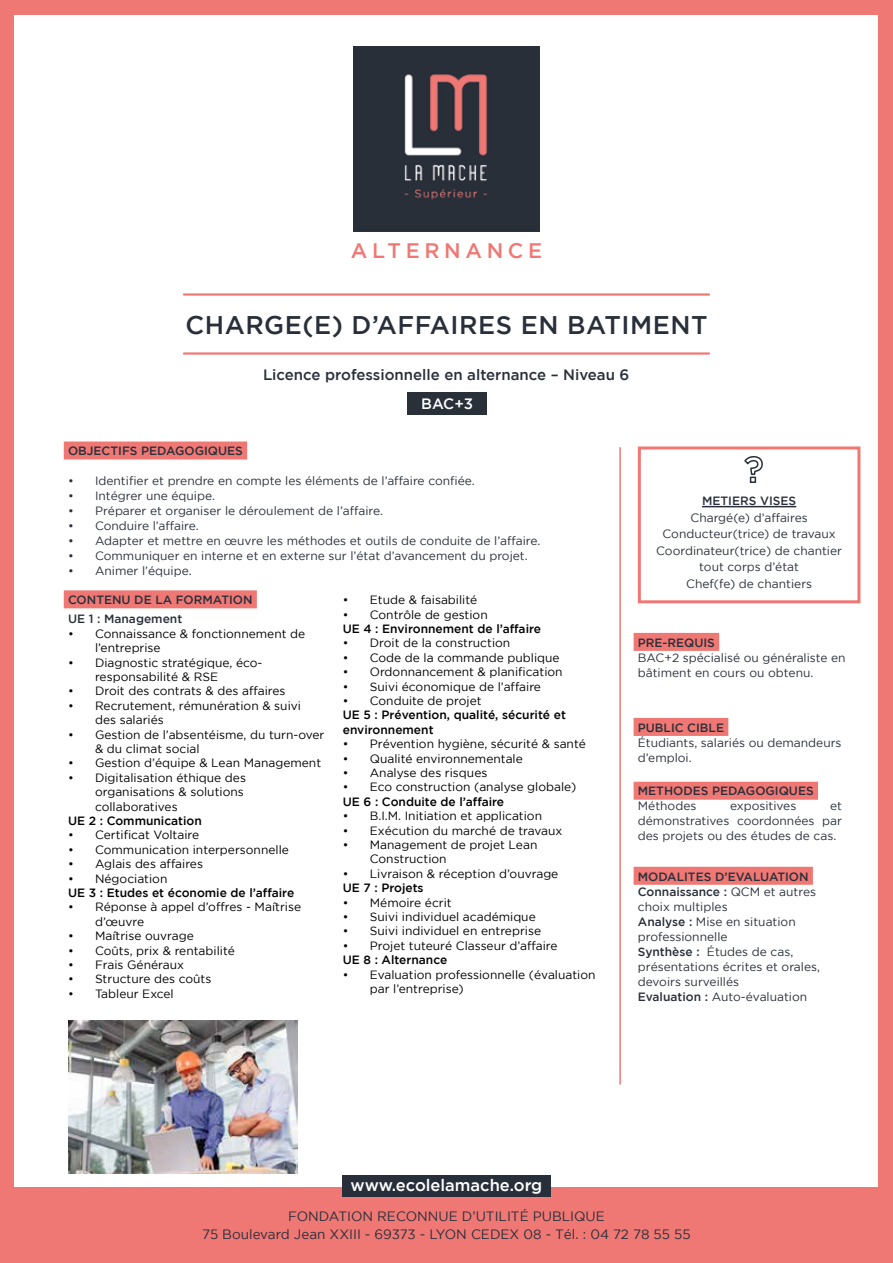
<style>
.page{position:relative;width:893px;height:1263px;background:#ef7874}
.page>*{position:absolute;margin:0;border:0;box-sizing:border-box;transform-origin:0 0}
.t1{font:500 25.5px "Gotham";letter-spacing:.02em;color:#292f3a}
.t2{font:500 21px "Gotham";letter-spacing:.22em;color:#ef7874}
.t3{font:500 16.5px "Gotham";color:#fff}
.t4{font:500 15px "Gotham";color:#292f3a}
.t5{font:500 15px "Gotham";color:#fff}
.t6{font:13.5px/18px "Gotham";color:#292f3a;text-align:center}
.t7{font:12px/14.4px "Gotham";color:#000}
.t8{font:12px/15px "Gotham";color:#292f3a}
.t9{font:500 12px/14.4px "Gotham";color:#000}
.t10{font:500 12px/19.2px "Gotham";color:#292f3a}
.s1{font-weight:500}
</style>
<div class="page">
<div style="left:15px;top:15px;width:863px;height:1171px;background:#fff"></div>
<div style="left:342px;top:1176px;width:209px;height:21px;background:#292f3a"></div>
<img style="left:354px;top:46px;width:185px;height:186px">
<div style="left:64px;top:441px;width:183px;height:18px;background:#ef7874"></div>
<hr style="left:184px;top:293px;width:525px;height:3px;background:#ef7874">
<hr style="left:184px;top:352px;width:525px;height:3px;background:#ef7874">
<hr style="left:619px;top:448px;width:2px;height:636px;background:#ef7874">
<div style="left:408px;top:392px;width:79px;height:23px;background:#29303a"></div>
<hr style="left:702px;top:506px;width:94px;height:1px;background:#292f3a">
<div style="left:638px;top:446px;width:222px;height:157px;border:3px solid #ef7874"></div>
<svg style="left:744px;top:456px;width:19px;height:27px"></svg>
<div style="left:64px;top:590px;width:193px;height:18px;background:#ef7874"></div>
<div style="left:634px;top:633px;width:85px;height:18px;background:#ef7874"></div>
<div style="left:634px;top:718px;width:94px;height:18px;background:#ef7874"></div>
<div style="left:634px;top:782px;width:184px;height:18px;background:#ef7874"></div>
<div style="left:634px;top:867px;width:179px;height:18px;background:#ef7874"></div>
<img style="left:68px;top:1020px;width:229px;height:153px">
<h2 class="t2" style="left:351px;top:238px;width:193px">ALTERNANCE</h2>
<h1 class="t1" style="left:185px;top:310px;width:524px">CHARGE(E) D’AFFAIRES EN BATIMENT</h1>
<p class="t4" style="left:263px;top:366px;width:368px">Licence professionnelle en alternance – Niveau 6</p>
<p class="t5" style="left:421px;top:395px;width:53px">BAC+3</p>
<p class="t10" style="left:68px;top:441px;width:176px">OBJECTIFS PEDAGOGIQUES</p>
<p class="t8" style="left:68px;top:473px;width:408px">• Identifier et prendre en compte les éléments de l’affaire confiée.</p>
<p class="t8" style="left:68px;top:488px;width:148px">• Intégrer une équipe.</p>
<p class="t8" style="left:68px;top:503px;width:316px">• Préparer et organiser le déroulement de l’affaire.</p>
<p class="t8" style="left:68px;top:518px;width:132px">• Conduire l’affaire.</p>
<p class="t8" style="left:68px;top:533px;width:474px">• Adapter et mettre en œuvre les méthodes et outils de conduite de l’affaire.</p>
<p class="t8" style="left:68px;top:548px;width:461px">• Communiquer en interne et en externe sur l’état d’avancement du projet.</p>
<p class="t8" style="left:68px;top:563px;width:125px">• Animer l’équipe.</p>
<p class="t10" style="left:68px;top:590px;width:186px">CONTENU DE LA FORMATION<br>UE 1 : Management</p>
<p class="t7" style="left:95px;top:626px;width:212px;text-indent:-27px">• Connaissance &amp; fonctionnement de l’entreprise</p>
<p class="t7" style="left:95px;top:655px;width:169px;text-indent:-27px">• Diagnostic stratégique, éco&shy;responsabilité &amp; RSE</p>
<p class="t7" style="left:68px;top:684px;width:219px">• Droit des contrats &amp; des affaires</p>
<p class="t7" style="left:95px;top:698px;width:207px;text-indent:-27px">• Recrutement, rémunération &amp; suivi des salariés</p>
<p class="t7" style="left:95px;top:727px;width:231px;text-indent:-27px">• Gestion de l’absentéisme, du turn-over &amp; du climat social</p>
<p class="t7" style="left:68px;top:756px;width:255px">• Gestion d’équipe &amp; Lean Management</p>
<p class="t7" style="left:95px;top:770px;width:152px;text-indent:-27px">• Digitalisation éthique des organisations &amp; solutions collaboratives</p>
<p class="t9" style="left:68px;top:813px;width:135px">UE 2 : Communication</p>
<p class="t7" style="left:68px;top:828px;width:133px">• Certificat Voltaire</p>
<p class="t7" style="left:68px;top:842px;width:222px">• Communication interpersonnelle</p>
<p class="t7" style="left:68px;top:856px;width:136px">• Aglais des affaires</p>
<p class="t7" style="left:68px;top:871px;width:101px">• Négociation</p>
<p class="t9" style="left:68px;top:885px;width:228px">UE 3 : Etudes et économie de l’affaire</p>
<p class="t7" style="left:95px;top:900px;width:208px;text-indent:-27px">• Réponse à appel d’offres - Maîtrise d’œuvre</p>
<p class="t7" style="left:68px;top:928px;width:127px">• Maîtrise ouvrage</p>
<p class="t7" style="left:68px;top:943px;width:168px">• Coûts, prix &amp; rentabilité</p>
<p class="t7" style="left:68px;top:957px;width:117px">• Frais Généraux</p>
<p class="t7" style="left:68px;top:972px;width:145px">• Structure des coûts</p>
<p class="t7" style="left:68px;top:986px;width:107px">• Tableur Excel</p>
<p class="t7" style="left:343px;top:592px;width:136px">• Etude &amp; faisabilité</p>
<p class="t7" style="left:343px;top:607px;width:146px">• Contrôle de gestion</p>
<p class="t9" style="left:343px;top:621px;width:200px">UE 4 : Environnement de l’affaire</p>
<p class="t7" style="left:343px;top:636px;width:169px">• Droit de la construction</p>
<p class="t7" style="left:343px;top:650px;width:218px">• Code de la commande publique</p>
<p class="t7" style="left:343px;top:664px;width:221px">• Ordonnancement &amp; planification</p>
<p class="t7" style="left:343px;top:679px;width:200px">• Suivi économique de l’affaire</p>
<p class="t7" style="left:343px;top:693px;width:140px">• Conduite de projet</p>
<p class="t9" style="left:343px;top:708px;width:225px">UE 5 : Prévention, qualité, sécurité et environnement</p>
<p class="t7" style="left:343px;top:736px;width:245px">• Prévention hygiène, sécurité &amp; santé</p>
<p class="t7" style="left:343px;top:751px;width:182px">• Qualité environnementale</p>
<p class="t7" style="left:343px;top:765px;width:146px">• Analyse des risques</p>
<p class="t7" style="left:343px;top:780px;width:235px">• Eco construction (analyse globale)</p>
<p class="t9" style="left:343px;top:794px;width:163px">UE 6 : Conduite de l’affaire</p>
<p class="t7" style="left:343px;top:808px;width:201px">• B.I.M. Initiation et application</p>
<p class="t7" style="left:343px;top:823px;width:221px">• Exécution du marché de travaux</p>
<p class="t7" style="left:370px;top:837px;width:169px;text-indent:-27px">• Management de projet Lean<br>Construction</p>
<p class="t7" style="left:343px;top:866px;width:217px">• Livraison &amp; réception d’ouvrage</p>
<p class="t9" style="left:343px;top:880px;width:82px">UE 7 : Projets</p>
<p class="t7" style="left:343px;top:895px;width:110px">• Mémoire écrit</p>
<p class="t7" style="left:343px;top:909px;width:194px">• Suivi individuel académique</p>
<p class="t7" style="left:343px;top:924px;width:200px">• Suivi individuel en entreprise</p>
<p class="t7" style="left:343px;top:938px;width:216px">• Projet tuteuré Classeur d’affaire</p>
<p class="t9" style="left:343px;top:952px;width:106px">UE 8 : Alternance</p>
<p class="t7" style="left:370px;top:967px;width:227px;text-indent:-27px">• Evaluation professionnelle (évaluation par l’entreprise)</p>
<p class="t10" style="left:702px;top:491px;width:96px">METIERS VISES</p>
<p class="t8" style="left:656px;top:509px;width:187px;line-height:16.5px;text-align:center">Chargé(e) d’affaires<br>Conducteur(trice) de travaux<br>Coordinateur(trice) de chantier tout corps d’état<br>Chef(fe) de chantiers</p>
<p class="t10" style="left:638px;top:632px;width:79px">PRE-REQUIS</p>
<p class="t8" style="left:638px;top:650px;width:209px">BAC+2 spécialisé ou généraliste en bâtiment en cours ou obtenu.</p>
<p class="t10" style="left:638px;top:717px;width:88px">PUBLIC CIBLE</p>
<p class="t8" style="left:638px;top:735px;width:205px">Étudiants, salariés ou demandeurs d’emploi.</p>
<p class="t10" style="left:638px;top:781px;width:177px">METHODES PEDAGOGIQUES</p>
<p class="t8" style="left:638px;top:798px;width:60px">Méthodes</p>
<p class="t8" style="left:730px;top:798px;width:68px">expositives</p>
<p class="t8" style="left:638px;top:798px;width:206px;text-align:justify;text-indent:192px">et démonstratives coordonnées par des projets ou des études de cas.</p>
<p class="t8" style="left:638px;top:868px;width:184px"><span class="s1">MODALITES D’EVALUATION<br>Connaissance :</span> QCM et autres choix multiples<br><span class="s1">Analyse :</span> Mise en situation professionnelle<br><span class="s1">Synthèse :</span> Études de cas, présentations écrites et orales, devoirs surveillés<br><span class="s1">Evaluation :</span> Auto-évaluation</p>
<h3 class="t3" style="left:351px;top:1175px;width:193px">www.ecolelamache.org</h3>
<p class="t6" style="left:202px;top:1207px;width:490px">FONDATION RECONNUE D’UTILITÉ PUBLIQUE<br>75 Boulevard Jean XXIII - 69373 - LYON CEDEX 08 - Tél. : 04 72 78 55 55</p>
</div>
